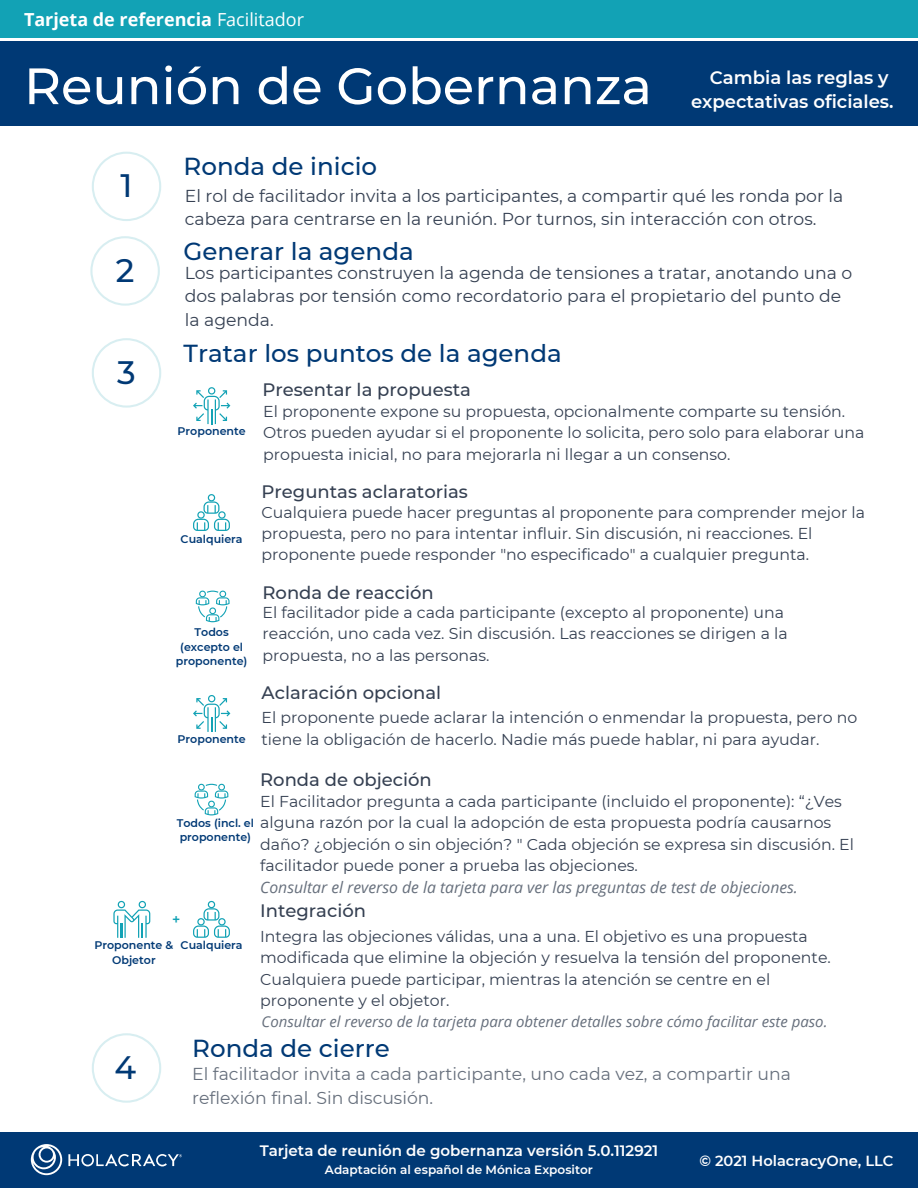
<style>
.page{position:relative;width:918px;height:1188px;background:#fff}
.page>*{position:absolute;margin:0;border:0;box-sizing:border-box;transform-origin:0 0}
.t1{font:500 51px "Montserrat";color:#fff}
.t2{font:500 32.4px "Montserrat";color:#003975}
.t3{font:500 24.6px "Montserrat";color:#003975}
.t4{font:500 18px "Montserrat";color:#354052}
.t5{font:600 18px "Montserrat";color:#fff}
.t6{font:700 18px "Open Sans";color:#fff}
.t7{font:17.25px/23.7px "Montserrat";color:#354052}
.t8{font:17.25px/23.7px "Montserrat";color:#666f7c}
.t9{font:15.75px/21.3px "Montserrat";color:#354052}
.t10{font:italic 15.75px "Open Sans";color:#666f7c}
.t11{font:italic 15px "Open Sans";color:#666f7c}
.t12{font:600 15px "Montserrat";color:#fff}
.t13{font:600 14.7px "Montserrat";color:#fff}
.t14{font:700 13.2px "Open Sans";color:#12a2b5}
.t15{font:600 12px "Montserrat";color:#fff}
.t16{font:600 11.1px/14.7px "Montserrat";color:#003975;text-align:center}
.s1{font-weight:400}
</style>
<div class="page">
<div style="left:0;top:1132px;width:918px;height:56px;background:#003975"></div>
<svg style="left:31px;top:1144px;width:31px;height:31px"></svg>
<svg style="left:68px;top:1154px;width:114px;height:12px"></svg>
<div style="left:0;top:0;width:918px;height:126px;background:#003975"></div>
<div style="left:0;top:0;width:918px;height:41px;background:linear-gradient(to right,#fff,#fff)"></div>
<div style="left:0;top:0;width:918px;height:37px;background:#12a2b5"></div>
<svg style="left:193px;top:387px;width:37px;height:37px"></svg>
<svg style="left:193px;top:494px;width:37px;height:37px"></svg>
<svg style="left:196px;top:591px;width:34px;height:31px"></svg>
<svg style="left:193px;top:695px;width:37px;height:37px"></svg>
<svg style="left:195px;top:784px;width:33px;height:31px"></svg>
<svg style="left:113px;top:901px;width:37px;height:37px"></svg>
<svg style="left:193px;top:901px;width:37px;height:37px"></svg>
<svg style="left:92px;top:152px;width:69px;height:69px"></svg>
<svg style="left:90px;top:236px;width:70px;height:70px"></svg>
<svg style="left:92px;top:338px;width:69px;height:70px"></svg>
<svg style="left:92px;top:1033px;width:69px;height:70px"></svg>
<p class="t6" style="left:24px;top:7px;width:282px">Tarjeta de referencia <span class="s1">Facilitador</span></p>
<p class="t1" style="left:24px;top:55px;width:629px">Reunión de Gobernanza</p>
<p class="t5" style="left:710px;top:66px;width:180px">Cambia las reglas y</p>
<p class="t5" style="left:691px;top:91px;width:204px">expectativas oficiales.</p>
<p class="t2" style="left:121px;top:166px;width:13px">1</p>
<p class="t3" style="left:184px;top:151px;width:195px">Ronda de inicio</p>
<p class="t7" style="left:185px;top:184px;width:660px">El rol de facilitador invita a los participantes, a compartir qué les ronda por la cabeza para centrarse en la reunión. Por turnos, sin interacción con otros.</p>
<p class="t3" style="left:184px;top:236px;width:232px">Generar la agenda</p>
<p class="t7" style="left:185px;top:261px;width:669px">Los participantes construyen la agenda de tensiones a tratar, anotando una o dos palabras por tensión como recordatorio para el propietario del punto de la agenda.</p>
<p class="t3" style="left:184px;top:338px;width:380px">Tratar los puntos de la agenda</p>
<p class="t2" style="left:116px;top:251px;width:20px">2</p>
<p class="t2" style="left:117px;top:353px;width:20px">3</p>
<p class="t4" style="left:263px;top:378px;width:210px">Presentar la propuesta</p>
<p class="t9" style="left:263px;top:401px;width:603px">El proponente expone su propuesta, opcionalmente comparte su tensión.<br>Otros pueden ayudar si el proponente lo solicita, pero solo para elaborar una propuesta inicial, no para mejorarla ni llegar a un consenso.</p>
<p class="t4" style="left:262px;top:481px;width:208px">Preguntas aclaratorias</p>
<p class="t9" style="left:262px;top:501px;width:605px">Cualquiera puede hacer preguntas al proponente para comprender mejor la propuesta, pero no para intentar influir. Sin discusión, ni reacciones. El proponente puede responder "no especificado" a cualquier pregunta.</p>
<p class="t4" style="left:263px;top:581px;width:173px">Ronda de reacción</p>
<p class="t9" style="left:263px;top:602px;width:527px">El facilitador pide a cada participante (excepto al proponente) una reacción, uno cada vez. Sin discusión. Las reacciones se dirigen a la propuesta, no a las personas.</p>
<p class="t4" style="left:262px;top:682px;width:181px">Aclaración opcional</p>
<p class="t9" style="left:262px;top:707px;width:597px">El proponente puede aclarar la intención o enmendar la propuesta, pero no tiene la obligación de hacerlo. Nadie más puede hablar, ni para ayudar.</p>
<p class="t4" style="left:260px;top:769px;width:173px">Ronda de objeción</p>
<p class="t9" style="left:260px;top:791px;width:595px">El Facilitador pregunta a cada participante (incluido el proponente): “¿Ves alguna razón por la cual la adopción de esta propuesta podría causarnos daño? ¿objeción o sin objeción? " Cada objeción se expresa sin discusión. El facilitador puede poner a prueba las objeciones.</p>
<p class="t4" style="left:260px;top:900px;width:107px">Integración</p>
<p class="t9" style="left:260px;top:926px;width:572px">Integra las objeciones válidas, una a una. El objetivo es una propuesta modificada que elimine la objeción y resuelva la tensión del proponente.<br>Cualquiera puede participar, mientras la atención se centre en el proponente y el objetor.</p>
<p class="t16" style="left:178px;top:424px;width:70px">Proponente</p>
<p class="t16" style="left:181px;top:531px;width:63px">Cualquiera</p>
<p class="t16" style="left:176px;top:625px;width:73px">Todos (excepto el proponente)</p>
<p class="t16" style="left:178px;top:732px;width:70px">Proponente</p>
<p class="t16" style="left:177px;top:815px;width:79px;text-align:left">Todos (incl. el proponente)</p>
<p class="t10" style="left:260px;top:876px;width:539px">Consultar el reverso de la tarjeta para ver las preguntas de test de objeciones.</p>
<p class="t14" style="left:172px;top:910px;width:9px">+</p>
<p class="t16" style="left:94px;top:938px;width:80px">Proponente &amp;<br>Objetor</p>
<p class="t16" style="left:181px;top:938px;width:63px">Cualquiera</p>
<p class="t2" style="left:114px;top:1048px;width:23px">4</p>
<p class="t11" style="left:262px;top:1011px;width:567px">Consultar el reverso de la tarjeta para obtener detalles sobre cómo facilitar este paso.</p>
<p class="t3" style="left:192px;top:1033px;width:199px">Ronda de cierre</p>
<p class="t8" style="left:192px;top:1062px;width:600px">El facilitador invita a cada participante, uno cada vez, a compartir una reflexión final. Sin discusión.</p>
<p class="t12" style="left:260px;top:1142px;width:400px">Tarjeta de reunión de gobernanza versión 5.0.112921</p>
<p class="t15" style="left:325px;top:1162px;width:270px">Adaptación al español de Mónica Expositor</p>
<p class="t13" style="left:699px;top:1152px;width:196px">© 2021 HolacracyOne, LLC</p>
</div>
